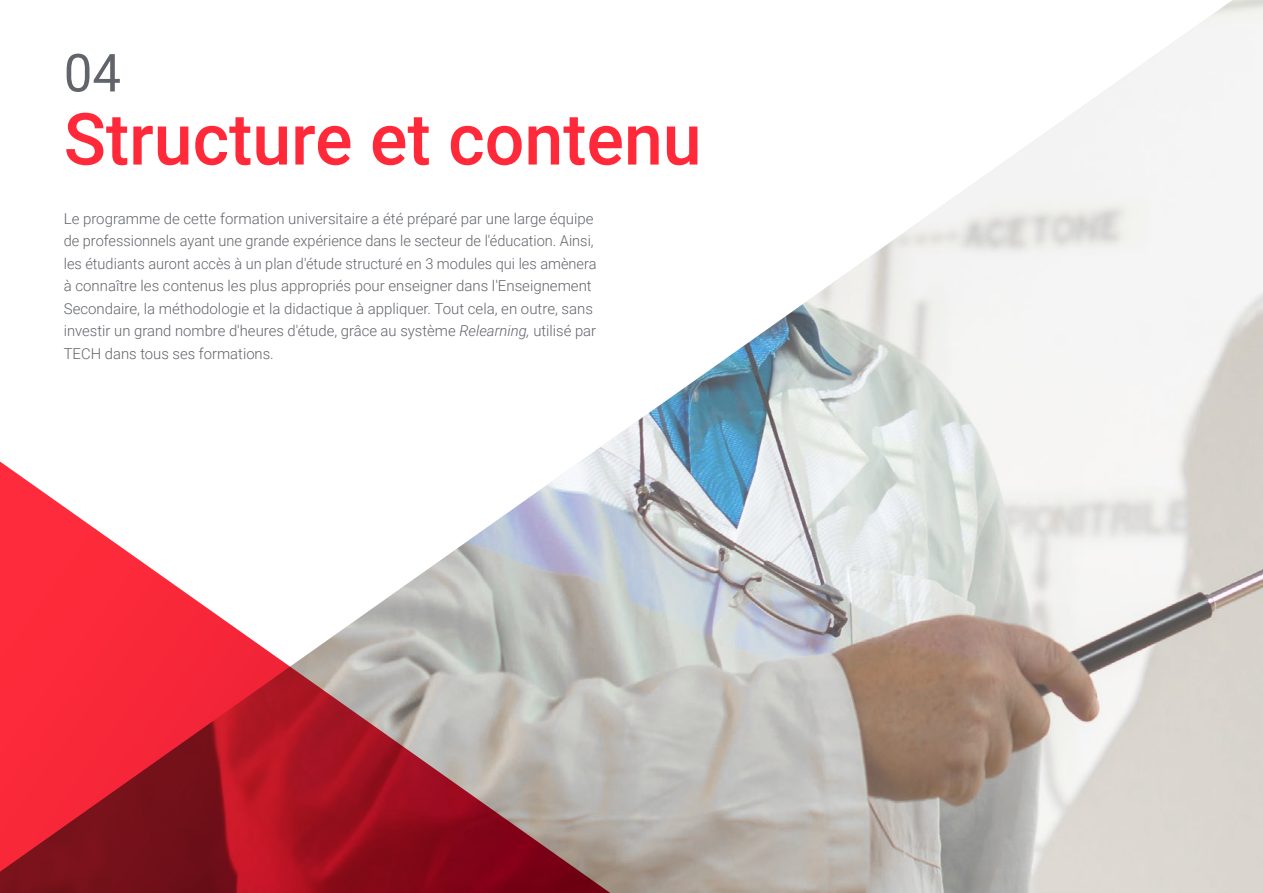
<style>
.page{position:relative;width:1263px;height:893px;background:#fff}
.page>*{position:absolute;margin:0;border:0;box-sizing:border-box;transform-origin:0 0}
.t1{font:500 72px "Roboto";color:#ff293a}
.t2{font:52.5px "Roboto";color:#61646a}
.t3{font:300 15px/22.5px "Roboto";color:#61646a}
.s1{font-style:italic}
</style>
<div class="page">
<img style="left:602px;top:0;width:661px;height:893px">
<svg style="left:0;top:446px;width:640px;height:447px"></svg>
<h2 class="t2" style="left:64px;top:36px;width:59px">04</h2>
<h1 class="t1" style="left:64px;top:89px;width:639px">Structure et contenu</h1>
<p class="t3" style="left:64px;top:207px;width:534px">Le programme de cette formation universitaire a été préparé par une large équipe de professionnels ayant une grande expérience dans le secteur de l'éducation. Ainsi, les étudiants auront accès à un plan d'étude structuré en 3 modules qui les amènera à connaître les contenus les plus appropriés pour enseigner dans l'Enseignement Secondaire, la méthodologie et la didactique à appliquer. Tout cela, en outre, sans investir un grand nombre d'heures d'étude, grâce au système <span class="s1">Relearning,</span> utilisé par TECH dans tous ses formations.</p>
</div>
